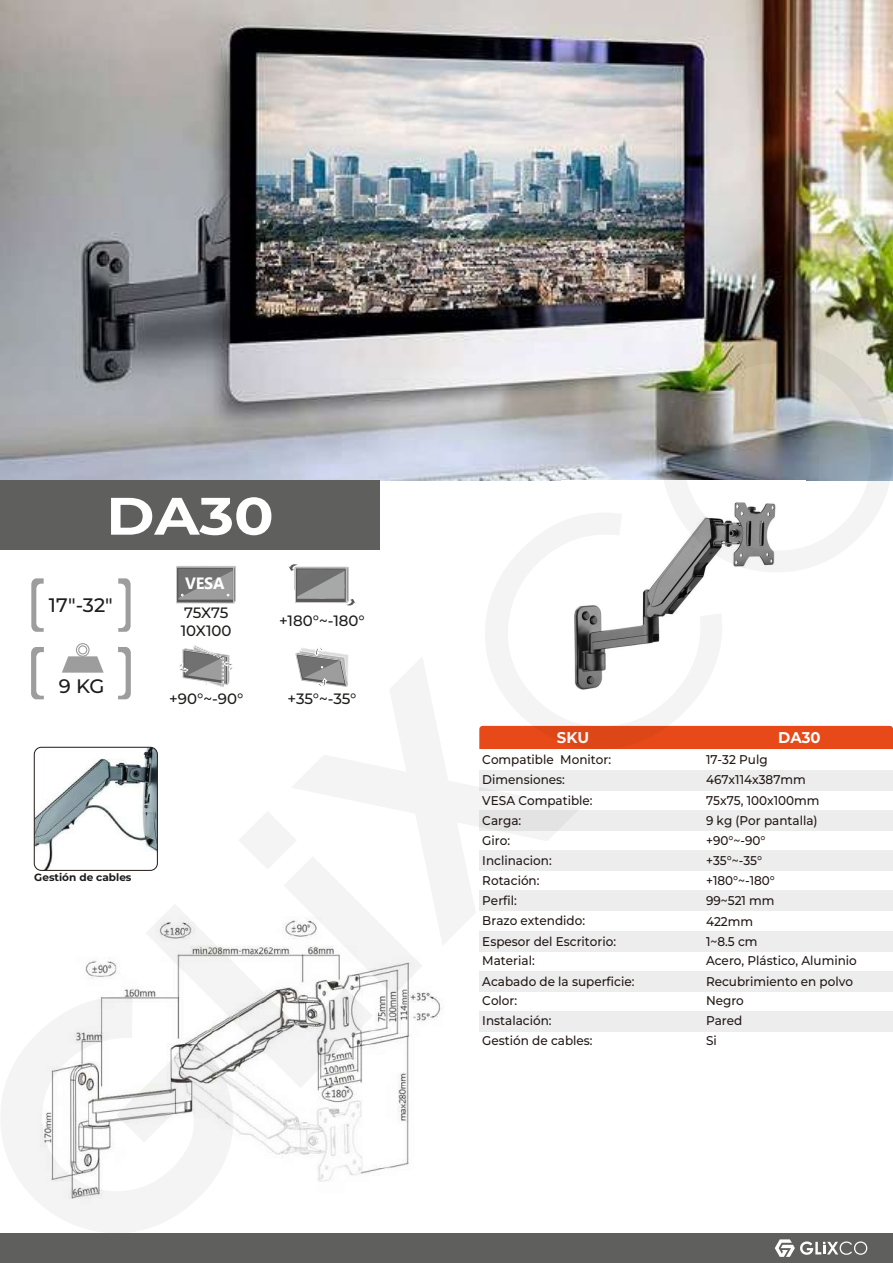
<style>
.page{position:relative;width:893px;height:1263px;background:#fff}
.page>*{position:absolute;margin:0;border:0;box-sizing:border-box;transform-origin:0 0}
.t1{font:700 52.65px "Tahoma";color:#fff}
.t2{font:700 51.3px "Tahoma";color:#fff}
.t3{font:500 19.5px "Montserrat";color:#1d1d1b}
.t4{font:700 16.35px "Leelawadee UI";color:#fff}
.t5{font:700 15.6px "Montserrat";color:#fff;scale:.95 1}
.t6{font:700 15.6px "Montserrat";color:#fff;scale:.96 1}
.t7{font:500 15px/18px "Montserrat";color:#1d1d1b}
.t8{font:500 12.6px/19.6px "Montserrat";color:#231916;scale:.95 1}
.t9{font:700 10.5px "Montserrat";color:#1d1d1b}
.s1{font-family:"Montserrat";font-size:52.65px}
</style>
<div class="page">
<img style="left:85px;top:958px;width:358px;height:224px">
<div style="left:0;top:1233px;width:893px;height:30px;background:#5f5f5d"></div>
<svg style="left:775px;top:1239px;width:92px;height:18px"></svg>
<img style="left:0;top:0;width:893px;height:480px">
<div style="left:0;top:480px;width:380px;height:70px;background:#5f5f5d"></div>
<div style="left:76px;top:643px;width:14px;height:14px;border:1px solid #9d9d9e;border-radius:50%"></div>
<div style="left:78px;top:645px;width:9px;height:9px;border:1px solid #9d9d9e;border-radius:50%"></div>
<svg style="left:62px;top:656px;width:42px;height:17px"></svg>
<svg style="left:118px;top:578px;width:13px;height:54px"></svg>
<svg style="left:31px;top:578px;width:13px;height:54px"></svg>
<svg style="left:118px;top:647px;width:13px;height:52px"></svg>
<svg style="left:31px;top:647px;width:13px;height:52px"></svg>
<div style="left:479px;top:810px;width:414px;height:20px;background:#ededee"></div>
<div style="left:479px;top:850px;width:414px;height:21px;background:#ededee"></div>
<div style="left:479px;top:891px;width:414px;height:20px;background:#ededee"></div>
<div style="left:479px;top:931px;width:414px;height:20px;background:#ededee"></div>
<div style="left:479px;top:770px;width:414px;height:20px;background:#ededee"></div>
<div style="left:724px;top:726px;width:169px;height:23px;background:#e74a18"></div>
<div style="left:479px;top:971px;width:414px;height:20px;background:#ededee"></div>
<img style="left:34px;top:747px;width:123px;height:123px">
<div style="left:34px;top:747px;width:124px;height:124px;border:1px solid #231916;border-radius:7px"></div>
<div style="left:479px;top:1011px;width:414px;height:20px;background:#ededee"></div>
<svg style="left:179px;top:645px;width:54px;height:42px"></svg>
<svg style="left:295px;top:648px;width:54px;height:8px"></svg>
<svg style="left:176px;top:566px;width:60px;height:37px;background:#898889"></svg>
<svg style="left:289px;top:564px;width:67px;height:42px"></svg>
<svg style="left:1px;top:996px;width:234px;height:237px;fill:#f4f4f4"></svg>
<svg style="left:292px;top:656px;width:289px;height:288px"></svg>
<svg style="left:484px;top:513px;width:240px;height:238px"></svg>
<img style="left:660px;top:341px;width:233px;height:232px">
<svg style="left:145px;top:811px;width:278px;height:277px"></svg>
<h2 class="t2" style="left:32px;top:481px;width:243px">F80W<span class="s1">DA30</span></h2>
<h1 class="t1" style="left:23px;top:493px;width:153px">F80W</h1>
<h3 class="t3" style="left:49px;top:592px;width:66px">17"-32"</h3>
<h3 class="t3" style="left:59px;top:673px;width:47px">9 KG</h3>
<p class="t4" style="left:185px;top:571px;width:41px">VESA</p>
<p class="t7" style="left:181px;top:604px;width:52px">75X75<br>10X100</p>
<p class="t7" style="left:279px;top:611px;width:87px">+180°~-180°</p>
<p class="t7" style="left:169px;top:690px;width:76px">+90°~-90°</p>
<p class="t7" style="left:288px;top:690px;width:70px">+35°~-35°</p>
<p class="t9" style="left:34px;top:870px;width:99px">Gestión de cables</p>
<p class="t6" style="left:557px;top:727px;width:35px">SKU</p>
<p class="t5" style="left:778px;top:727px;width:46px">DA30</p>
<p class="t8" style="left:482px;top:770px;width:89px">Dimensiones:</p>
<p class="t8" style="left:706px;top:770px;width:107px">467x114x387mm</p>
<p class="t8" style="left:482px;top:749px;width:137px">Compatible Monitor:</p>
<p class="t8" style="left:706px;top:749px;width:66px">17-32 Pulg</p>
<p class="t8" style="left:482px;top:790px;width:118px">VESA Compatible:</p>
<p class="t8" style="left:706px;top:790px;width:121px">75x75, 100x100mm</p>
<p class="t8" style="left:482px;top:830px;width:31px">Giro:</p>
<p class="t8" style="left:706px;top:830px;width:64px">+90°~-90°</p>
<p class="t8" style="left:482px;top:850px;width:75px">Inclinacion:</p>
<p class="t8" style="left:706px;top:850px;width:61px">+35°~-35°</p>
<p class="t8" style="left:482px;top:870px;width:62px">Rotación:</p>
<p class="t8" style="left:706px;top:870px;width:74px">+180°~-180°</p>
<p class="t8" style="left:482px;top:810px;width:43px">Carga:</p>
<p class="t8" style="left:706px;top:810px;width:119px">9 kg (Por pantalla)</p>
<p class="t8" style="left:482px;top:891px;width:38px">Perfil:</p>
<p class="t8" style="left:706px;top:891px;width:74px">99~521 mm</p>
<p class="t8" style="left:482px;top:911px;width:110px">Brazo extendido:</p>
<p class="t8" style="left:482px;top:931px;width:142px">Espesor del Escritorio:</p>
<p class="t8" style="left:706px;top:911px;width:56px">422mm<br>1~8.5 cm</p>
<p class="t8" style="left:482px;top:951px;width:57px">Material:</p>
<p class="t8" style="left:706px;top:951px;width:160px">Acero, Plástico, Aluminio</p>
<p class="t8" style="left:482px;top:971px;width:162px">Acabado de la superficie:</p>
<p class="t8" style="left:706px;top:971px;width:156px">Recubrimiento en polvo</p>
<p class="t8" style="left:482px;top:990px;width:38px">Color:</p>
<p class="t8" style="left:706px;top:990px;width:41px">Negro</p>
<p class="t8" style="left:482px;top:1011px;width:74px">Instalación:</p>
<p class="t8" style="left:706px;top:1011px;width:40px">Pared</p>
<p class="t8" style="left:482px;top:1031px;width:118px">Gestión de cables:</p>
<p class="t8" style="left:706px;top:1031px;width:13px">Si</p>
</div>
